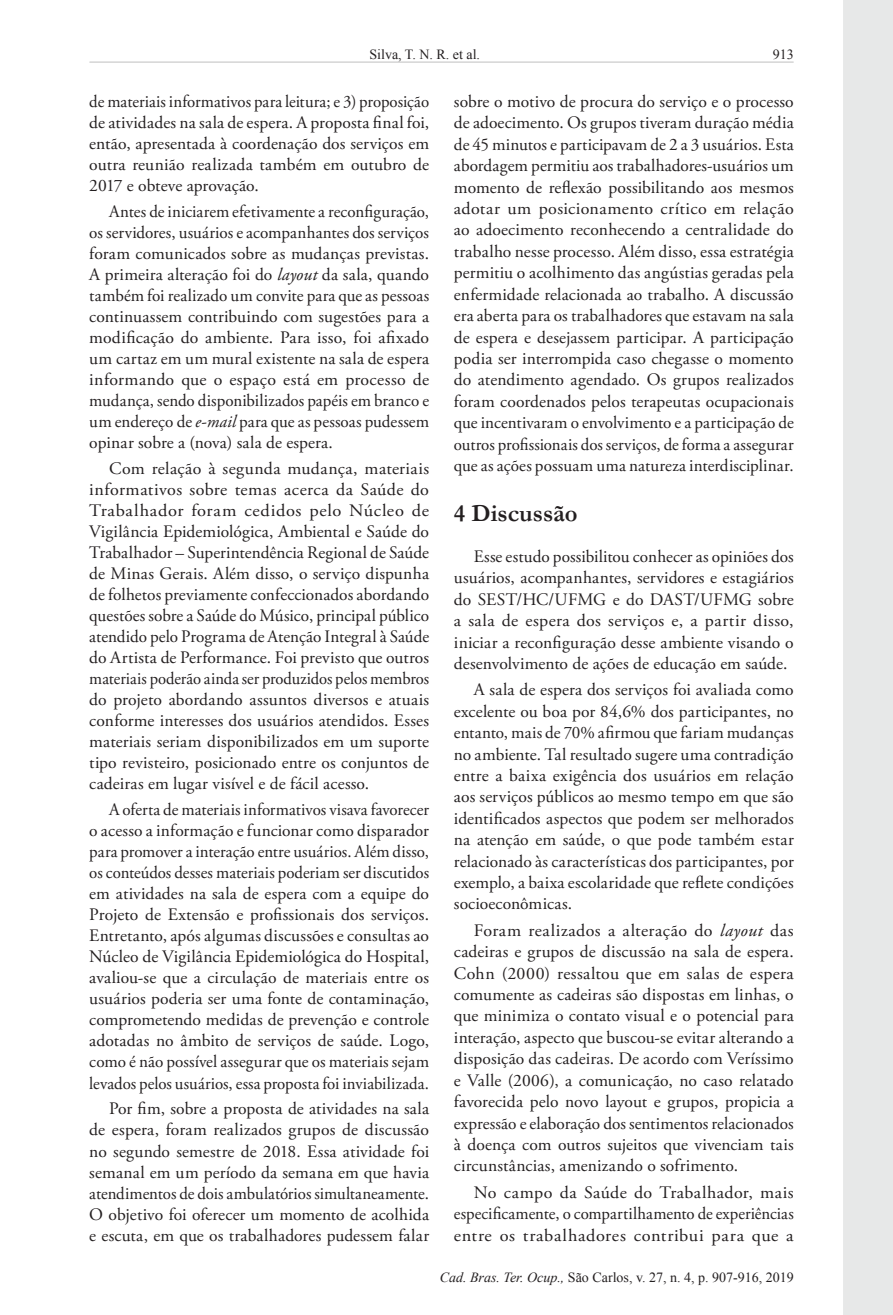
<style>
.page{position:relative;width:893px;height:1315px;background:#fff}
.page>*{position:absolute;margin:0;border:0;box-sizing:border-box;transform-origin:0 0}
.Heading1{font:700 24.5px "Garamond";color:#231f20}
.Paragraph{font:17.5px/21.3px "Adobe Garamond Pro";letter-spacing:.01em;color:#231f20;text-align:justify}
.Paragraph-2{font:17.5px/21px "Adobe Garamond Pro";letter-spacing:.01em;color:#231f20;text-align:justify;scale:.96 1}
.t1{font:14px "Times New Roman";color:#231f20}
.s1{font-style:italic}
</style>
<div class="page">
<div style="left:843px;top:0;width:50px;height:1315px;background:#e7e8e8"></div>
<hr style="left:90px;top:62px;width:703px;height:1px;background:#c0c0c0">
<p class="t1" style="left:369px;top:45px;width:112px">Silva, T. N. R. et al.</p>
<p class="Paragraph-2" style="left:89px;top:92px;width:356px">de materiais informativos para leitura; e 3) proposição de atividades na sala de espera. A proposta final foi, então, apresentada à coordenação dos serviços em outra reunião realizada também em outubro de 2017 e obteve aprovação.</p>
<p class="Paragraph" style="left:89px;top:202px;width:341px;text-indent:20px">Antes de iniciarem efetivamente a reconfiguração, os servidores, usuários e acompanhantes dos serviços foram comunicados sobre as mudanças previstas.<br>A primeira alteração foi do <span class="s1">layout</span> da sala, quando também foi realizado um convite para que as pessoas continuassem contribuindo com sugestões para a modificação do ambiente. Para isso, foi afixado um cartaz em um mural existente na sala de espera informando que o espaço está em processo de mudança, sendo disponibilizados papéis em branco e um endereço de <span class="s1">e-mail</span> para que as pessoas pudessem opinar sobre a (nova) sala de espera.</p>
<p class="Paragraph" style="left:89px;top:459px;width:341px;text-indent:20px">Com relação à segunda mudança, materiais informativos sobre temas acerca da Saúde do Trabalhador foram cedidos pelo Núcleo de Vigilância Epidemiológica, Ambiental e Saúde do Trabalhador – Superintendência Regional de Saúde de Minas Gerais. Além disso, o serviço dispunha de folhetos previamente confeccionados abordando questões sobre a Saúde do Músico, principal público atendido pelo Programa de Atenção Integral à Saúde do Artista de Performance. Foi previsto que outros materiais poderão ainda ser produzidos pelos membros do projeto abordando assuntos diversos e atuais conforme interesses dos usuários atendidos. Esses materiais seriam disponibilizados em um suporte tipo revisteiro, posicionado entre os conjuntos de cadeiras em lugar visível e de fácil acesso.</p>
<p class="Paragraph-2" style="left:89px;top:800px;width:356px;text-indent:20px">A oferta de materiais informativos visava favorecer o acesso a informação e funcionar como disparador para promover a interação entre usuários. Além disso, os conteúdos desses materiais poderiam ser discutidos em atividades na sala de espera com a equipe do Projeto de Extensão e profissionais dos serviços.<br>Entretanto, após algumas discussões e consultas ao Núcleo de Vigilância Epidemiológica do Hospital, avaliou-se que a circulação de materiais entre os usuários poderia ser uma fonte de contaminação, comprometendo medidas de prevenção e controle adotadas no âmbito de serviços de saúde. Logo, como é não possível assegurar que os materiais sejam levados pelos usuários, essa proposta foi inviabilizada.</p>
<p class="Paragraph" style="left:89px;top:1099px;width:341px;text-indent:20px">Por fim, sobre a proposta de atividades na sala de espera, foram realizados grupos de discussão no segundo semestre de 2018. Essa atividade foi semanal em um período da semana em que havia atendimentos de dois ambulatórios simultaneamente.<br>O objetivo foi oferecer um momento de acolhida e escuta, em que os trabalhadores pudessem falar</p>
<p class="Paragraph" style="left:454px;top:91px;width:341px">sobre o motivo de procura do serviço e o processo de adoecimento. Os grupos tiveram duração média de 45 minutos e participavam de 2 a 3 usuários. Esta abordagem permitiu aos trabalhadores-usuários um momento de reflexão possibilitando aos mesmos adotar um posicionamento crítico em relação ao adoecimento reconhecendo a centralidade do trabalho nesse processo. Além disso, essa estratégia permitiu o acolhimento das angústias geradas pela enfermidade relacionada ao trabalho. A discussão era aberta para os trabalhadores que estavam na sala de espera e desejassem participar. A participação podia ser interrompida caso chegasse o momento do atendimento agendado. Os grupos realizados foram coordenados pelos terapeutas ocupacionais que incentivaram o envolvimento e a participação de outros profissionais dos serviços, de forma a assegurar que as ações possuam uma natureza interdisciplinar.</p>
<p class="Heading1" style="left:454px;top:496px;width:125px">4 Discussão</p>
<p class="Paragraph" style="left:454px;top:546px;width:341px;text-indent:20px">Esse estudo possibilitou conhecer as opiniões dos usuários, acompanhantes, servidores e estagiários do SEST/HC/UFMG e do DAST/UFMG sobre a sala de espera dos serviços e, a partir disso, iniciar a reconfiguração desse ambiente visando o desenvolvimento de ações de educação em saúde.</p>
<p class="Paragraph" style="left:454px;top:680px;width:341px;text-indent:20px">A sala de espera dos serviços foi avaliada como excelente ou boa por 84,6% dos participantes, no entanto, mais de 70% afirmou que fariam mudanças no ambiente. Tal resultado sugere uma contradição entre a baixa exigência dos usuários em relação aos serviços públicos ao mesmo tempo em que são identificados aspectos que podem ser melhorados na atenção em saúde, o que pode também estar relacionado às características dos participantes, por exemplo, a baixa escolaridade que reflete condições socioeconômicas.</p>
<p class="Paragraph" style="left:454px;top:920px;width:341px;text-indent:20px">Foram realizados a alteração do <span class="s1">layout</span> das cadeiras e grupos de discussão na sala de espera.<br>Cohn (2000) ressaltou que em salas de espera comumente as cadeiras são dispostas em linhas, o que minimiza o contato visual e o potencial para interação, aspecto que buscou-se evitar alterando a disposição das cadeiras. De acordo com Veríssimo e Valle (2006), a comunicação, no caso relatado favorecida pelo novo layout e grupos, propicia a expressão e elaboração dos sentimentos relacionados à doença com outros sujeitos que vivenciam tais circunstâncias, amenizando o sofrimento.</p>
<p class="Paragraph" style="left:454px;top:1182px;width:341px;text-indent:20px">No campo da Saúde do Trabalhador, mais especificamente, o compartilhamento de experiências entre os trabalhadores contribui para que a</p>
<p class="t1" style="left:440px;top:1267px;width:356px"><span class="s1">Cad. Bras. Ter. Ocup.,</span> São Carlos, v. 27, n. 4, p. 907-916, 2019</p>
</div>
